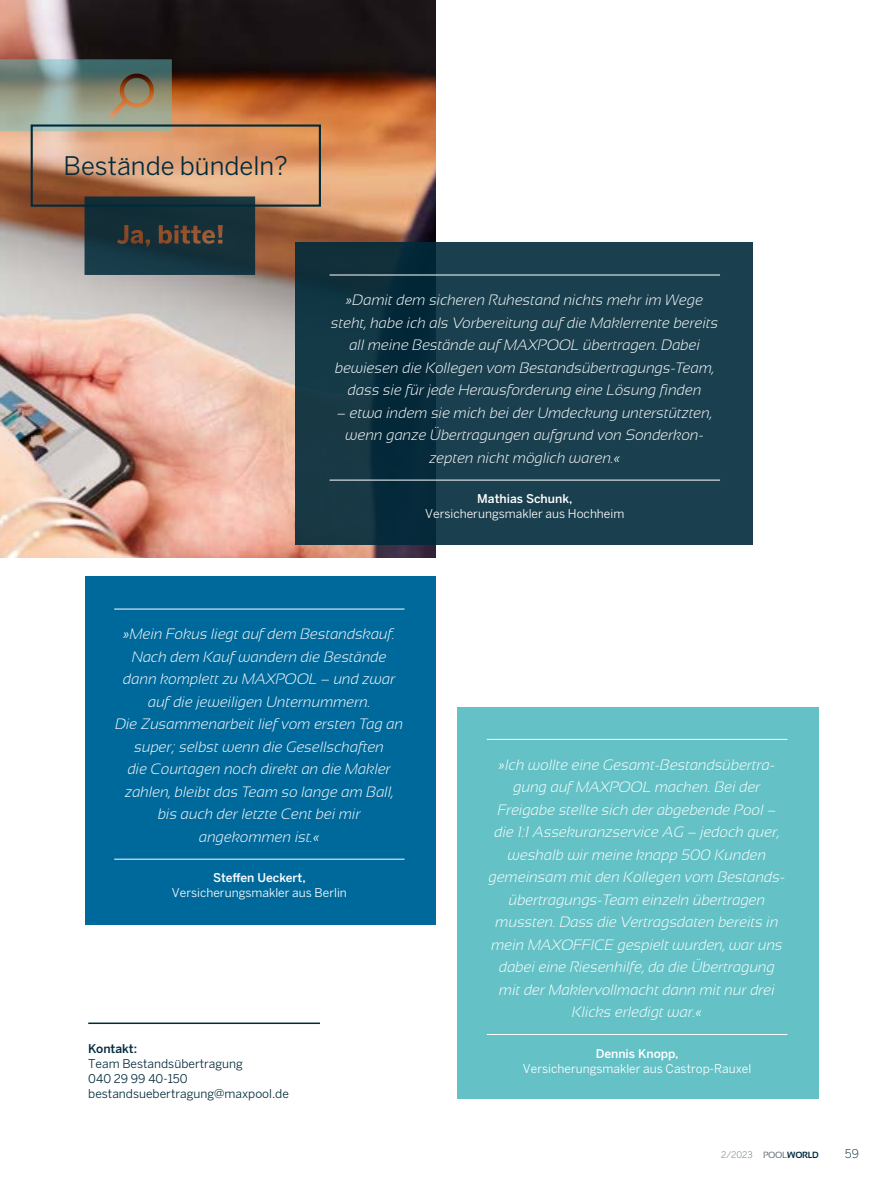
<style>
.page{position:relative;width:893px;height:1191px;background:#fff}
.page>*{position:absolute;margin:0;border:0;box-sizing:border-box;transform-origin:0 0}
.Subline{font:25.35px "Benton Sans";color:#002a3a}
.Zitat{font:italic 300 15px/22.5px "Sansation";color:#fff;text-align:center}
.Bildunterschrift{font:12px/15px "Benton Sans";color:#fff;text-align:center}
.Bildunterschrift-2{font:12px "Benton Sans";color:#002a3a}
.Bildunterschrift-3{font:500 12px "Benton Sans";color:#002a3a}
.t1{font:300 12px "Benton Sans";color:#002a3a}
.t2{font:300 9px "Benton Sans";color:#5e6e72}
.s1{font-weight:500}
.s2{font-family:"Sansation";font-weight:400}
.s3{font-family:"Sansation";font-weight:700;color:#002a3a}
</style>
<div class="page">
<img style="left:0;top:0;width:436px;height:558px">
<hr style="left:88px;top:1022px;width:232px;height:2px;background:#002a3a">
<div style="left:85px;top:576px;width:351px;height:348px;background:#00699b"></div>
<div style="left:457px;top:707px;width:362px;height:391px;background:#64c2c7"></div>
<svg style="left:295px;top:242px;width:458px;height:302px;fill:#1a3f4e"></svg>
<hr style="left:330px;top:275px;width:390px;height:1px;background:#fff">
<hr style="left:330px;top:480px;width:390px;height:1px;background:#fff">
<hr style="left:114px;top:608px;width:291px;height:1px;background:#fff">
<hr style="left:114px;top:858px;width:291px;height:1px;background:#fff">
<hr style="left:487px;top:739px;width:300px;height:1px;background:#fff">
<hr style="left:487px;top:1034px;width:300px;height:1px;background:#fff">
<img style="left:0;top:59px;width:322px;height:216px">
<p class="Subline" style="left:64px;top:151px;width:226px">Bestände bündeln?</p>
<p class="Zitat" style="left:331px;top:289px;width:388px">»Damit dem sicheren Ruhestand nichts mehr im Wege steht, habe ich als Vorbereitung auf die Maklerrente bereits all meine Bestände auf MAXPOOL übertragen. Dabei bewiesen die Kollegen vom Bestandsübertragungs-Team, dass sie für jede Herausforderung eine Lösung finden</p>
<p class="Zitat" style="left:337px;top:401px;width:376px">– etwa indem sie mich bei der Umdeckung unterstützten, wenn ganze Übertragungen aufgrund von Sonderkon&shy;zepten nicht möglich waren.«</p>
<p class="Bildunterschrift" style="left:425px;top:491px;width:201px"><span class="s1">Mathias Schunk,<br></span>Versicherungsmakler aus Hochheim</p>
<p class="Zitat" style="left:115px;top:623px;width:290px">»Mein Fokus liegt auf dem Bestandskauf.<br>Nach dem Kauf wandern die Bestände dann komplett zu MAXPOOL – und zwar auf die jeweiligen Unternummern.<br>Die Zusammenarbeit lief vom ersten Tag an super; selbst wenn die Gesellschaften<br>die Courtagen noch direkt an die Makler zahlen, bleibt das Team so lange am Ball, bis auch der letzte Cent bei mir angekommen ist.«</p>
<p class="Bildunterschrift" style="left:172px;top:870px;width:176px"><span class="s1">Steffen Ueckert,<br></span>Versicherungsmakler aus Berlin</p>
<p class="Bildunterschrift-3" style="left:88px;top:1041px;width:50px">Kontakt:</p>
<p class="Bildunterschrift-2" style="left:88px;top:1056px;width:156px">Team Bestandsübertragung</p>
<p class="Bildunterschrift-2" style="left:88px;top:1071px;width:101px">040 29 99 40-150</p>
<p class="Bildunterschrift-2" style="left:88px;top:1086px;width:202px">bestandsuebertragung@maxpool.de</p>
<p class="Zitat" style="left:489px;top:753px;width:298px">»Ich wollte eine Gesamt-Bestandsübertra&shy;gung auf MAXPOOL machen. Bei der Freigabe stellte sich der abgebende Pool – die 1:1 Assekuranzservice AG – jedoch quer, weshalb wir meine knapp 500 Kunden gemeinsam mit den Kollegen vom Bestands&shy;übertragungs-Team einzeln übertragen mussten. Dass die Vertragsdaten bereits in mein MAXOFFICE gespielt wurden, war uns dabei eine Riesenhilfe, da die Übertragung mit der Maklervollmacht dann mit nur drei Klicks erledigt war.«</p>
<p class="Bildunterschrift" style="left:523px;top:1045px;width:230px"><span class="s1">Dennis Knopp,<br></span>Versicherungsmakler aus Castrop-Rauxel</p>
<p class="t2" style="left:721px;top:1149px;width:99px">2/2023 <span class="s2">POOL</span><span class="s3">WORLD</span></p>
<p class="t1" style="left:845px;top:1146px;width:16px">59</p>
</div>
